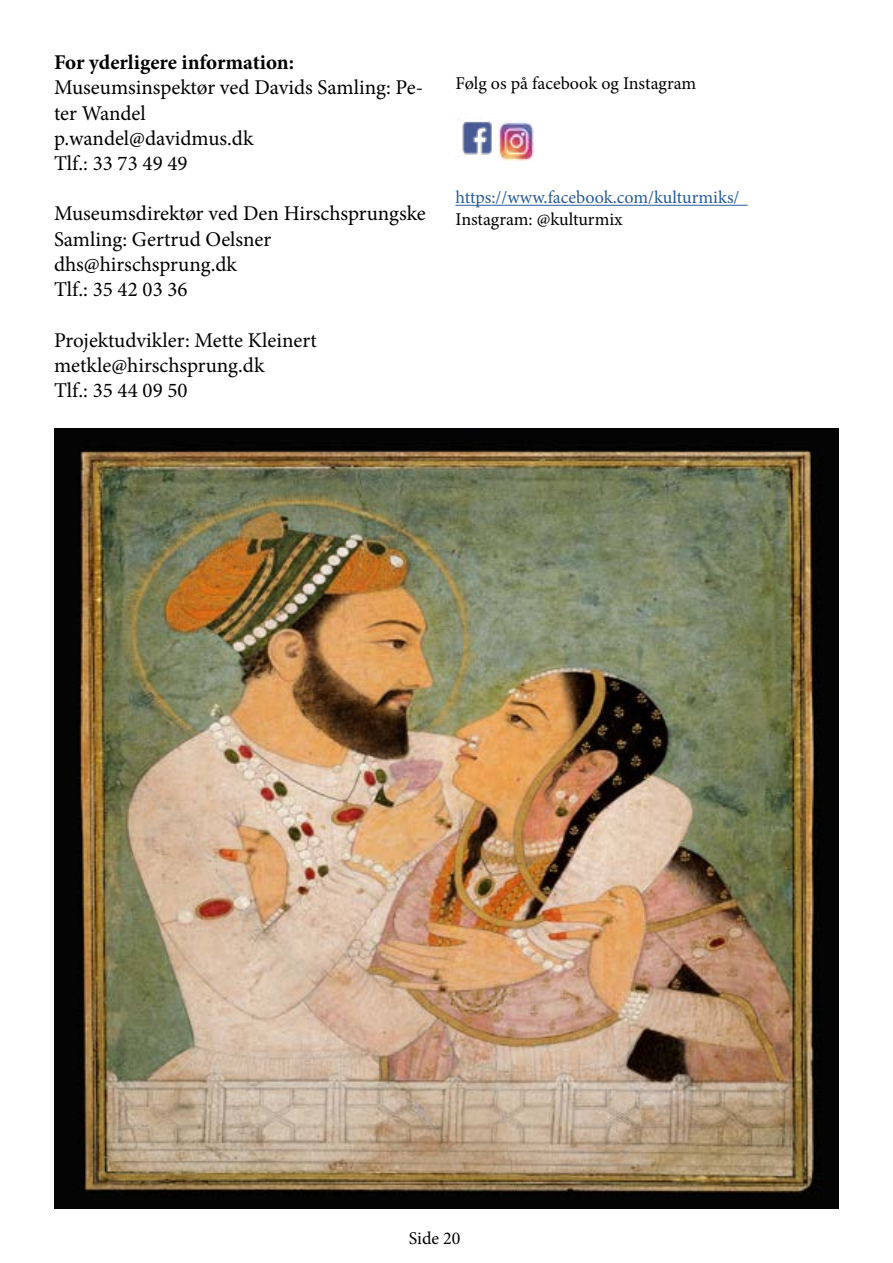
<style>
.page{position:relative;width:893px;height:1263px;background:#fff}
.page>*{position:absolute;margin:0;border:0;box-sizing:border-box;transform-origin:0 0}
.t1{font:21px/25.2px "Minion Pro";color:#000}
.t2{font:700 21px "Minion Pro";letter-spacing:-.005em;color:#000}
.t3{font:18px "Minion Pro";color:#000}
.t4{font:18px "Minion Pro";color:#275b9b}
</style>
<div class="page">
<hr style="left:455px;top:205px;width:293px;height:1px;background:#275b9b">
<img style="left:455px;top:116px;width:43px;height:40px">
<img style="left:498px;top:121px;width:36px;height:39px">
<img style="left:54px;top:429px;width:785px;height:780px">
<p class="t2" style="left:54px;top:48px;width:242px">For yderligere information:</p>
<p class="t1" style="left:54px;top:75px;width:371px">Museumsinspektør ved Davids Samling: Pe&shy;ter Wandel<br>p.wandel@davidmus.dk<br>Tlf.: 33 73 49 49</p>
<p class="t1" style="left:54px;top:201px;width:373px">Museumsdirektør ved Den Hirschsprungske<br>Samling: Gertrud Oelsner dhs@hirschsprung.dk<br>Tlf.: 35 42 03 36</p>
<p class="t1" style="left:54px;top:327px;width:264px">Projektudvikler: Mette Kleinert metkle@hirschsprung.dk<br>Tlf.: 35 44 09 50</p>
<p class="t3" style="left:455px;top:71px;width:242px">Følg os på facebook og Instagram</p>
<p class="t4" style="left:455px;top:186px;width:286px">https://www.facebook.com/kulturmiks/</p>
<p class="t3" style="left:455px;top:207px;width:169px">Instagram: @kulturmix</p>
<p class="t3" style="left:409px;top:1227px;width:53px">Side 20</p>
</div>
